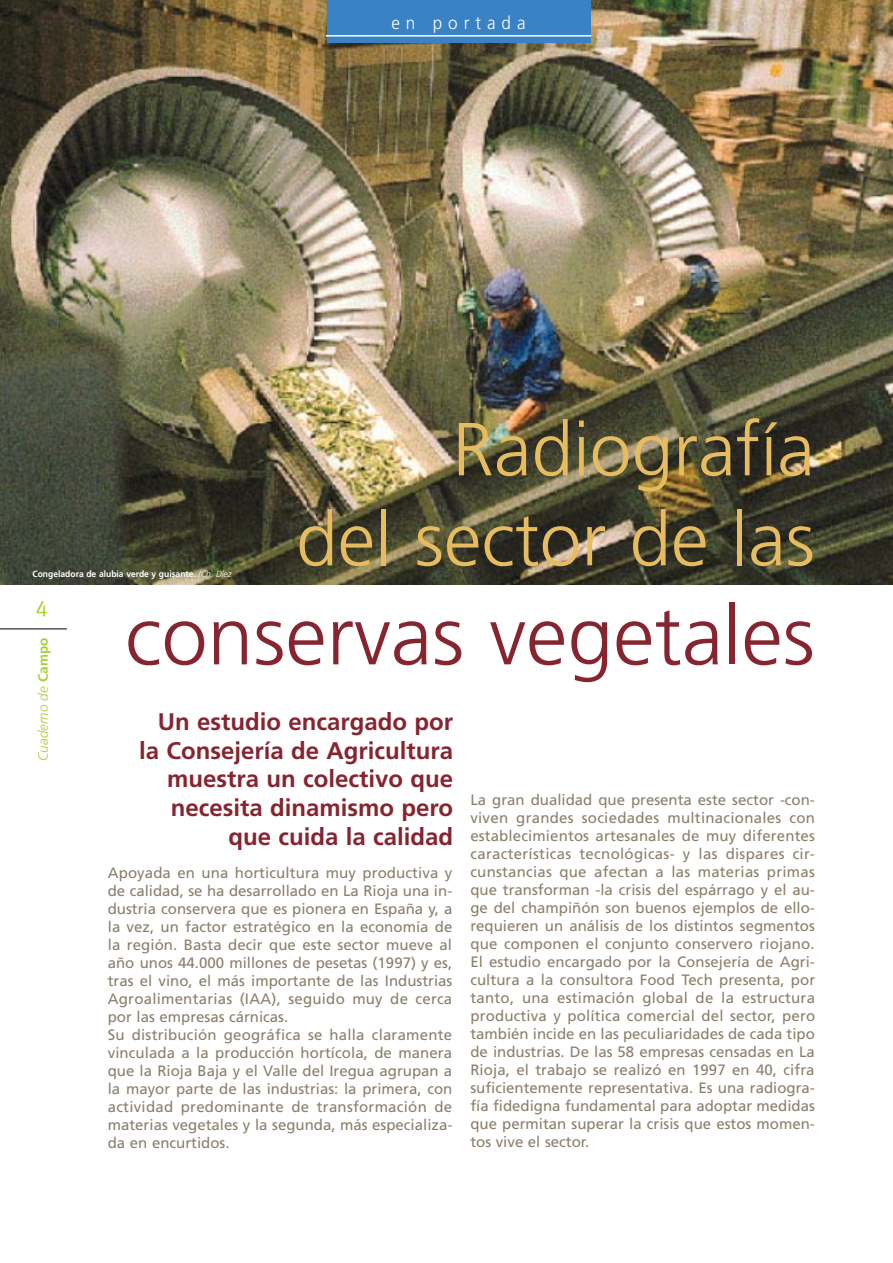
<style>
.page{position:relative;width:893px;height:1263px;background:#fff}
.page>*{position:absolute;margin:0;border:0;box-sizing:border-box;transform-origin:0 0}
.t1{font:300 82.5px "Frutiger";color:#862430}
.t2{font:300 75px/90px "Frutiger";color:#e7bc61;text-align:right}
.t3{font:700 24px/28.8px "Frutiger";color:#862430;text-align:right}
.t4{font:22.5px "Meta Caps";color:#aace36}
.t5{font:300 18px "Frutiger";letter-spacing:.35em;color:#fff;scale:.95 1}
.t6{font:15px/18px "Frutiger";color:#8b7f6c}
.t7{font:italic 300 13.5px "Frutiger";color:#aace36}
.t8{font:700 9px "Frutiger";color:#fff;scale:.95 1}
.s1{font-weight:300;font-style:italic}
.s2{font-weight:700;font-style:normal}
</style>
<div class="page">
<img style="left:0;top:0;width:893px;height:584px">
<hr style="left:0;top:628px;width:67px;height:1px;background:#000">
<div style="left:327px;top:0;width:263px;height:43px;background:#3a82c6"></div>
<hr style="left:326px;top:35px;width:265px;height:2px;background:#fff">
<p class="t5" style="left:391px;top:13px;width:143px">en portada</p>
<h2 class="t2" style="left:296px;top:404px;width:520px">Radiografía<br>del sector de las</h2>
<h1 class="t1" style="left:125px;top:589px;width:691px">conservas vegetales</h1>
<h3 class="t3" style="left:139px;top:707px;width:316px">Un estudio encargado por la Consejería de Agricultura muestra un colectivo que necesita dinamismo pero que cuida la calidad</h3>
<p class="t8" style="left:32px;top:568px;width:211px">Congeladora de alubia verde y guisante. <span class="s1">/Ch. Díez</span></p>
<h3 class="t4" style="left:36px;top:595px;width:14px">4</h3>
<p class="t7" style="left:35px;top:761px;width:125px;rotate:-90deg">Cuaderno de <span class="s2">Campo</span></p>
<p class="t6" style="left:470px;top:790px;width:346px;text-align:justify">La gran dualidad que presenta este sector -con&shy;viven grandes sociedades multinacionales con establecimientos artesanales de muy diferentes características tecnológicas- y las dispares cir&shy;cunstancias que afectan a las materias primas que transforman -la crisis del espárrago y el au&shy;ge del champiñón son buenos ejemplos de ello&shy;requieren un análisis de los distintos segmentos que componen el conjunto conservero riojano.<br>El estudio encargado por la Consejería de Agri&shy;cultura a la consultora Food Tech presenta, por tanto, una estimación global de la estructura productiva y política comercial del sector, pero también incide en las peculiaridades de cada tipo de industrias. De las 58 empresas censadas en La Rioja, el trabajo se realizó en 1997 en 40, cifra suficientemente representativa. Es una radiogra&shy;fía fidedigna fundamental para adoptar medidas que permitan superar la crisis que estos momen&shy;tos vive el sector.</p>
<p class="t6" style="left:108px;top:863px;width:346px">Apoyada en una horticultura muy productiva y de calidad, se ha desarrollado en La Rioja una in&shy;dustria conservera que es pionera en España y, a la vez, un factor estratégico en la economía de la región. Basta decir que este sector mueve al año unos 44.000 millones de pesetas (1997) y es, tras el vino, el más importante de las Industrias Agroalimentarias (IAA), seguido muy de cerca por las empresas cárnicas.<br>Su distribución geográfica se halla claramente vinculada a la producción hortícola, de manera que la Rioja Baja y el Valle del Iregua agrupan a la mayor parte de las industrias: la primera, con actividad predominante de transformación de materias vegetales y la segunda, más especializa&shy;da en encurtidos.</p>
</div>
